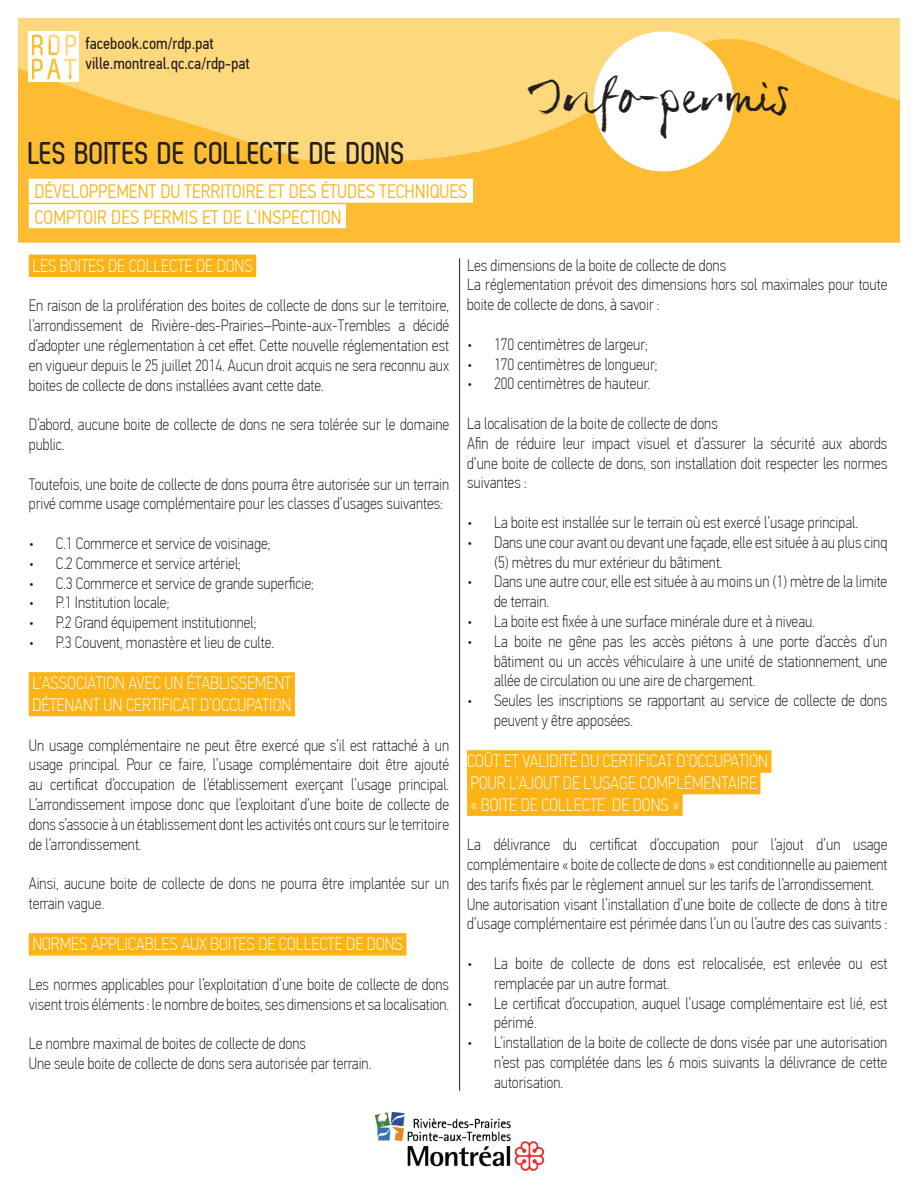
<style>
.page{position:relative;width:918px;height:1188px;background:#fff}
.page>*{position:absolute;margin:0;border:0;box-sizing:border-box;transform-origin:0 0}
.t1{font:43.5px "Serial Sue";color:#231f20}
.t2{font:700 31.5px "Zag";letter-spacing:-.015em;color:#231f20}
.t3{font:300 19.5px/25.5px "PF Din Text Cond Pro";color:#fbb316}
.t4{font:100 18px/21.6px "PF Din Text Cond Pro";color:#fffefa}
.t5{font:100 16.5px/19.8px "PF Din Text Cond Pro";color:#231f20}
.t6{font:16.5px/19.8px "PF Din Text Cond Pro";color:#231f20}
</style>
<div class="page">
<div style="left:29px;top:255px;width:227px;height:22px;background:#fbb316"></div>
<div style="left:29px;top:672px;width:266px;height:23px;background:#fbb316"></div>
<div style="left:29px;top:694px;width:266px;height:22px;background:#fbb316"></div>
<div style="left:29px;top:933px;width:377px;height:23px;background:#fbb316"></div>
<div style="left:467px;top:750px;width:304px;height:23px;background:#fbb316"></div>
<div style="left:467px;top:772px;width:294px;height:22px;background:#fbb316"></div>
<div style="left:467px;top:793px;width:216px;height:23px;background:#fbb316"></div>
<img style="left:375px;top:1112px;width:168px;height:58px">
<hr style="left:459px;top:258px;width:1px;height:833px;background:#231f20">
<div style="left:18px;top:18px;width:882px;height:224px;background:#fed87d"></div>
<svg style="left:18px;top:39px;width:882px;height:203px;fill:#fdbc32"></svg>
<div style="left:594px;top:31px;width:140px;height:141px;background:#fff;border-radius:50%"></div>
<div style="left:29px;top:179px;width:444px;height:24px;background:#fff"></div>
<div style="left:29px;top:204px;width:317px;height:24px;background:#fff"></div>
<div style="left:29px;top:32px;width:50px;height:50px;background:#fff"></div>
<svg style="left:32px;top:35px;width:44px;height:44px"></svg>
<p class="t6" style="left:86px;top:34px;width:166px">facebook.com/rdp.pat ville.montreal. qc.ca/rdp-pat</p>
<h2 class="t2" style="left:29px;top:136px;width:378px">LES BOITES DE COLLECTE DE DONS</h2>
<p class="t3" style="left:34px;top:179px;width:434px">DÉVELOPPEMENT DU TERRITOIRE ET DES ÉTUDES TECHNIQUES<br>COMPTOIR DES PERMIS ET DE L’INSPECTION</p>
<h1 class="t1" style="left:528px;top:69px;width:264px">Info-permis</h1>
<p class="t4" style="left:32px;top:255px;width:222px">LES BOITES DE COLLECTE DE DONS</p>
<p class="t5" style="left:29px;top:296px;width:422px;text-align:justify">En raison de la prolifération des boites de collecte de dons sur le territoire, l’arrondissement de Rivière-des-Prairies–Pointe-aux-Trembles a décidé d’adopter une réglementation à cet effet. Cette nouvelle réglementation est en vigueur depuis le 25 juillet 2014. Aucun droit acquis ne sera reconnu aux boites de collecte de dons installées avant cette date.</p>
<p class="t5" style="left:29px;top:415px;width:422px">D’abord, aucune boite de collecte de dons ne sera tolérée sur le domaine public.</p>
<p class="t5" style="left:29px;top:474px;width:422px">Toutefois, une boite de collecte de dons pourra être autorisée sur un terrain privé comme usage complémentaire pour les classes d’usages suivantes:</p>
<p class="t5" style="left:29px;top:533px;width:243px">• C.1 Commerce et service de voisinage;</p>
<p class="t5" style="left:29px;top:553px;width:213px">• C.2 Commerce et service artériel;</p>
<p class="t5" style="left:29px;top:573px;width:287px">• C.3 Commerce et service de grande superficie;</p>
<p class="t5" style="left:29px;top:593px;width:142px">• P.1 Institution locale;</p>
<p class="t5" style="left:29px;top:613px;width:229px">• P.2 Grand équipement institutionnel;</p>
<p class="t5" style="left:29px;top:632px;width:247px">• P.3 Couvent, monastère et lieu de culte.</p>
<p class="t4" style="left:32px;top:672px;width:261px">L’ASSOCIATION AVEC UN ÉTABLISSEMENT<br>DÉTENANT UN CERTIFICAT D’OCCUPATION</p>
<p class="t5" style="left:29px;top:735px;width:422px;text-align:justify">Un usage complémentaire ne peut être exercé que s’il est rattaché à un usage principal. Pour ce faire, l’usage complémentaire doit être ajouté au certificat d’occupation de l’établissement exerçant l’usage principal.<br>L’arrondissement impose donc que l’exploitant d’une boite de collecte de dons s’associe à un établissement dont les activités ont cours sur le territoire de l’arrondissement.</p>
<p class="t5" style="left:29px;top:874px;width:422px">Ainsi, aucune boite de collecte de dons ne pourra être implantée sur un terrain vague.</p>
<p class="t4" style="left:32px;top:933px;width:372px">NORMES APPLICABLES AUX BOITES DE COLLECTE DE DONS</p>
<p class="t5" style="left:29px;top:974px;width:422px">Les normes applicables pour l’exploitation d’une boite de collecte de dons visent trois éléments : le nombre de boites, ses dimensions et sa localisation.</p>
<p class="t5" style="left:29px;top:1034px;width:344px">Le nombre maximal de boites de collecte de dons<br>Une seule boite de collecte de dons sera autorisée par terrain.</p>
<p class="t5" style="left:467px;top:255px;width:422px">Les dimensions de la boite de collecte de dons<br>La réglementation prévoit des dimensions hors sol maximales pour toute boite de collecte de dons, à savoir :</p>
<p class="t5" style="left:467px;top:334px;width:182px">• 170 centimètres de largeur;</p>
<p class="t5" style="left:467px;top:354px;width:192px">• 170 centimètres de longueur;</p>
<p class="t5" style="left:467px;top:374px;width:185px">• 200 centimètres de hauteur.</p>
<p class="t5" style="left:467px;top:413px;width:422px">La localisation de la boite de collecte de dons<br>Afin de réduire leur impact visuel et d’assurer la sécurité aux abords d’une boite de collecte de dons, son installation doit respecter les normes suivantes :</p>
<p class="t5" style="left:467px;top:512px;width:392px">• La boite est installée sur le terrain où est exercé l’usage principal.</p>
<p class="t5" style="left:494px;top:532px;width:395px;text-indent:-27px">• Dans une cour avant ou devant une façade, elle est située à au plus cinq (5) mètres du mur extérieur du bâtiment.</p>
<p class="t5" style="left:494px;top:572px;width:395px;text-indent:-27px">• Dans une autre cour, elle est située à au moins un (1) mètre de la limite de terrain.</p>
<p class="t5" style="left:467px;top:611px;width:349px">• La boite est fixée à une surface minérale dure et à niveau.</p>
<p class="t5" style="left:494px;top:631px;width:395px;text-align:justify;text-indent:-27px">• La boite ne gêne pas les accès piétons à une porte d’accès d’un bâtiment ou un accès véhiculaire à une unité de stationnement, une allée de circulation ou une aire de chargement.</p>
<p class="t5" style="left:494px;top:691px;width:395px;text-indent:-27px">• Seules les inscriptions se rapportant au service de collecte de dons peuvent y être apposées.</p>
<p class="t4" style="left:467px;top:750px;width:302px">COÛT ET VALIDITÉ DU CERTIFICAT D’OCCUPATION<br>POUR L’AJOUT DE L’USAGE COMPLÉMENTAIRE<br>« BOITE DE COLLECTE DE DONS »</p>
<p class="t5" style="left:467px;top:835px;width:422px">La délivrance du certificat d’occupation pour l’ajout d’un usage complémentaire « boite de collecte de dons » est conditionnelle au paiement des tarifs fixés par le règlement annuel sur les tarifs de l’arrondissement.<br>Une autorisation visant l’installation d’une boite de collecte de dons à titre d’usage complémentaire est périmée dans l’un ou l’autre des cas suivants :</p>
<p class="t5" style="left:494px;top:953px;width:395px;text-indent:-27px">• La boite de collecte de dons est relocalisée, est enlevée ou est remplacée par un autre format.</p>
<p class="t5" style="left:494px;top:993px;width:395px;text-indent:-27px">• Le certificat d’occupation, auquel l’usage complémentaire est lié, est périmé.</p>
<p class="t5" style="left:494px;top:1033px;width:395px;text-align:justify;text-indent:-27px">• L’installation de la boite de collecte de dons visée par une autorisation n’est pas complétée dans les 6 mois suivants la délivrance de cette autorisation.</p>
</div>
